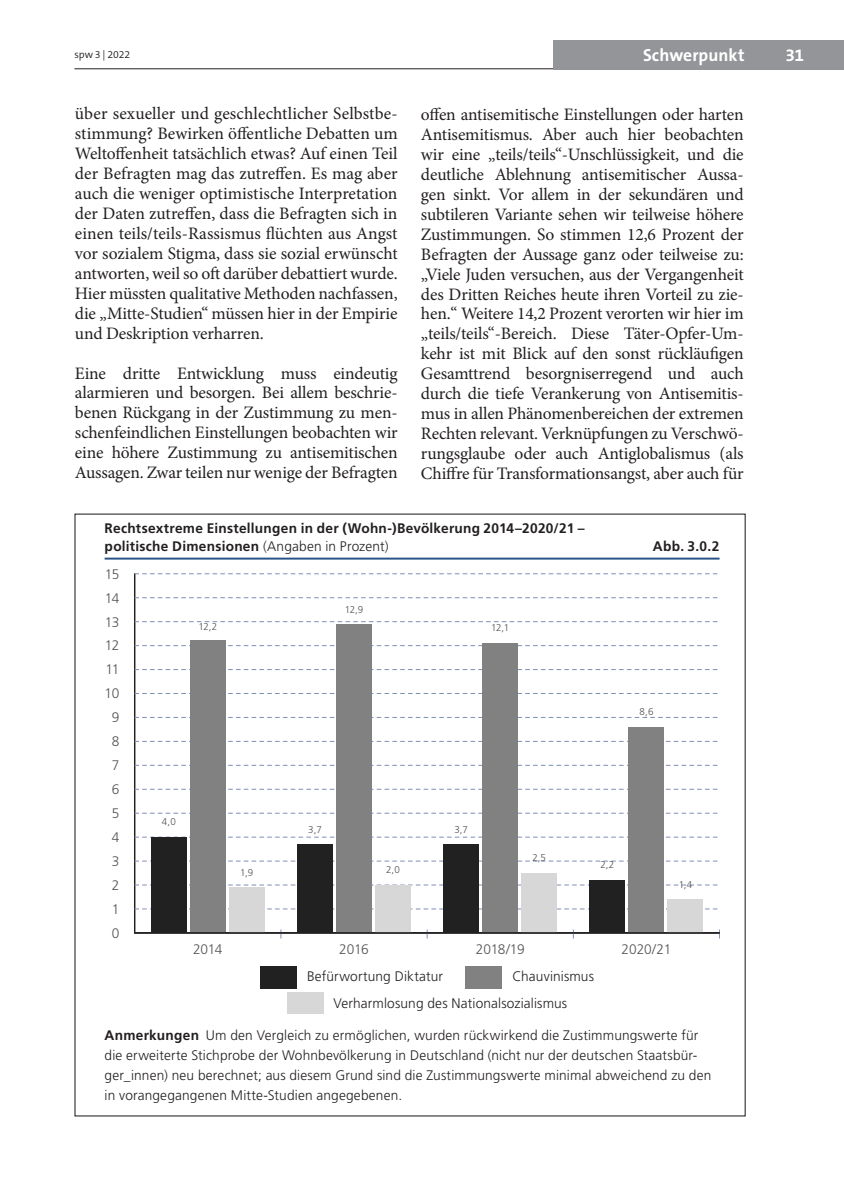
<style>
.page{position:relative;width:844px;height:1181px;background:#fff}
.page>*{position:absolute;margin:0;border:0;box-sizing:border-box;transform-origin:0 0}
.t1{font:17.5px/19.9px "Minion Pro";letter-spacing:-.01em;color:#231f20;text-align:justify}
.t2{font:700 17.5px "The Sans B7";letter-spacing:.005em;color:#fff}
.t3{font:300 15.75px "Frutiger LT Std";letter-spacing:.01em;color:#231f20}
.t4{font:300 13.83px/19.8px "Frutiger LT Std";letter-spacing:.01em;color:#231f20}
.t5{font:700 13.83px/17.8px "Frutiger LT Std";letter-spacing:.02em;color:#231f20}
.t6{font:300 13.83px "Frutiger LT Std";letter-spacing:-.03em;color:#545456}
.t7{font:300 10.5px "The Sans B4";letter-spacing:-.005em;color:#231f20}
.t8{font:300 9.97px "Frutiger LT Std";color:#545456}
.s1{font-weight:400}
.s2{font-weight:300}
.s3{font-weight:700}
</style>
<div class="page">
<hr style="left:74px;top:68px;width:654px;height:1px;background:#231f20">
<div style="left:553px;top:40px;width:290px;height:29px;background:#939598"></div>
<hr style="left:105px;top:557px;width:614px;height:2px;background:#275389">
<div style="left:260px;top:966px;width:36px;height:22px;background:#212121"></div>
<div style="left:465px;top:966px;width:36px;height:22px;background:#818181"></div>
<div style="left:287px;top:992px;width:36px;height:21px;background:#d7d7d7"></div>
<hr style="left:134px;top:574px;width:1px;height:359px;background:#231f20">
<svg style="left:135px;top:908px;width:583px;height:1px"></svg>
<svg style="left:135px;top:884px;width:583px;height:1px"></svg>
<svg style="left:135px;top:860px;width:583px;height:1px"></svg>
<svg style="left:135px;top:836px;width:583px;height:1px"></svg>
<svg style="left:135px;top:813px;width:583px;height:1px"></svg>
<svg style="left:135px;top:789px;width:583px;height:1px"></svg>
<svg style="left:135px;top:765px;width:583px;height:1px"></svg>
<svg style="left:135px;top:741px;width:583px;height:1px"></svg>
<svg style="left:135px;top:717px;width:583px;height:1px"></svg>
<svg style="left:135px;top:693px;width:583px;height:1px"></svg>
<svg style="left:135px;top:669px;width:583px;height:1px"></svg>
<svg style="left:135px;top:645px;width:583px;height:1px"></svg>
<svg style="left:135px;top:621px;width:583px;height:1px"></svg>
<svg style="left:135px;top:597px;width:583px;height:1px"></svg>
<svg style="left:135px;top:573px;width:583px;height:1px"></svg>
<div style="left:229px;top:887px;width:35px;height:46px;background:#d7d7d7"></div>
<div style="left:375px;top:885px;width:35px;height:48px;background:#d7d7d7"></div>
<div style="left:521px;top:873px;width:35px;height:60px;background:#d7d7d7"></div>
<div style="left:667px;top:899px;width:35px;height:34px;background:#d7d7d7"></div>
<div style="left:190px;top:641px;width:35px;height:292px;background:#818181"></div>
<div style="left:336px;top:624px;width:35px;height:309px;background:#818181"></div>
<div style="left:482px;top:643px;width:35px;height:290px;background:#818181"></div>
<div style="left:628px;top:727px;width:35px;height:206px;background:#818181"></div>
<div style="left:151px;top:837px;width:35px;height:96px;background:#212121"></div>
<div style="left:297px;top:844px;width:35px;height:89px;background:#212121"></div>
<div style="left:443px;top:844px;width:35px;height:89px;background:#212121"></div>
<div style="left:589px;top:880px;width:36px;height:53px;background:#212121"></div>
<hr style="left:135px;top:932px;width:584px;height:1px;background:#231f20">
<p class="t7" style="left:74px;top:49px;width:57px">spw 3 | 2022</p>
<p class="t2" style="left:642px;top:46px;width:103px">Schwerpunkt</p>
<p class="t2" style="left:785px;top:46px;width:20px">31</p>
<p class="t1" style="left:75px;top:104px;width:324px">über sexueller und geschlechtlicher Selbstbe&shy;stimmung? Bewirken öffentliche Debatten um Weltoffenheit tatsächlich etwas? Auf einen Teil der Befragten mag das zutreffen. Es mag aber auch die weniger optimistische Interpretation der Daten zutreffen, dass die Befragten sich in einen teils/teils-Rassismus flüchten aus Angst vor sozialem Stigma, dass sie sozial erwünscht antworten, weil so oft darüber debattiert wurde.<br>Hier müssten qualitative Methoden nachfassen, die „Mitte-Studien“ müssen hier in der Empirie und Deskription verharren.</p>
<p class="t1" style="left:75px;top:363px;width:324px">Eine dritte Entwicklung muss eindeutig alarmieren und besorgen. Bei allem beschrie&shy;benen Rückgang in der Zustimmung zu men&shy;schenfeindlichen Einstellungen beobachten wir eine höhere Zustimmung zu antisemitischen Aussagen. Zwar teilen nur wenige der Befragten</p>
<p class="t1" style="left:421px;top:104px;width:324px">offen antisemitische Einstellungen oder harten Antisemitismus. Aber auch hier beobachten wir eine „teils/teils“-Unschlüssigkeit, und die deutliche Ablehnung antisemitischer Aussa&shy;gen sinkt. Vor allem in der sekundären und subtileren Variante sehen wir teilweise höhere Zustimmungen. So stimmen 12,6 Prozent der Befragten der Aussage ganz oder teilweise zu: „Viele Juden versuchen, aus der Vergangenheit des Dritten Reiches heute ihren Vorteil zu zie&shy;hen.“ Weitere 14,2 Prozent verorten wir hier im „teils/teils“-Bereich. Diese Täter-Opfer-Um&shy;kehr ist mit Blick auf den sonst rückläufigen Gesamttrend besorgniserregend und auch durch die tiefe Verankerung von Antisemitis&shy;mus in allen Phänomenbereichen der extremen Rechten relevant. Verknüpfungen zu Verschwö&shy;rungsglaube oder auch Antiglobalismus (als Chiffre für Transformationsangst, aber auch für</p>
<p class="t3" style="left:139px;top:438px;width:582px"><span class="s1">Die geforderte Mitte |</span> Kap. 3.0: Rechtsextreme Einstellungen in der Mitte 2020/21</p>
<p class="t5" style="left:105px;top:519px;width:481px">Rechtsextreme Einstellungen in der (Wohn-)Bevölkerung 2014–2020/21 – politische Dimensionen <span class="s2">(Angaben in Prozent)</span></p>
<p class="t6" style="left:105px;top:566px;width:16px">15</p>
<p class="t6" style="left:105px;top:590px;width:16px">14</p>
<p class="t6" style="left:105px;top:614px;width:16px">13</p>
<p class="t6" style="left:105px;top:638px;width:16px">12</p>
<p class="t6" style="left:105px;top:662px;width:16px">11</p>
<p class="t6" style="left:105px;top:686px;width:16px">10</p>
<p class="t6" style="left:112px;top:709px;width:9px">9</p>
<p class="t6" style="left:112px;top:733px;width:9px">8</p>
<p class="t6" style="left:112px;top:757px;width:9px">7</p>
<p class="t6" style="left:112px;top:781px;width:9px">6</p>
<p class="t6" style="left:112px;top:805px;width:9px">5</p>
<p class="t6" style="left:112px;top:829px;width:9px">4</p>
<p class="t6" style="left:112px;top:853px;width:9px">3</p>
<p class="t6" style="left:112px;top:877px;width:9px">2</p>
<p class="t6" style="left:112px;top:901px;width:9px">1</p>
<p class="t6" style="left:112px;top:925px;width:9px">0</p>
<p class="t8" style="left:198px;top:620px;width:20px">12,2</p>
<p class="t8" style="left:162px;top:816px;width:15px">4,0</p>
<p class="t8" style="left:240px;top:867px;width:15px">1,9</p>
<p class="t8" style="left:344px;top:603px;width:20px">12,9</p>
<p class="t8" style="left:491px;top:622px;width:19px">12,1</p>
<p class="t8" style="left:308px;top:824px;width:15px">3,7</p>
<p class="t8" style="left:386px;top:864px;width:15px">2,0</p>
<p class="t8" style="left:454px;top:824px;width:15px">3,7</p>
<p class="t8" style="left:532px;top:852px;width:15px">2,5</p>
<p class="t8" style="left:600px;top:859px;width:15px">2,2</p>
<p class="t5" style="left:652px;top:537px;width:68px">Abb. 3.0.2</p>
<p class="t8" style="left:639px;top:706px;width:15px">8,6</p>
<p class="t8" style="left:678px;top:878px;width:15px">1,4</p>
<p class="t6" style="left:193px;top:941px;width:31px">2014</p>
<p class="t6" style="left:339px;top:941px;width:31px">2016</p>
<p class="t6" style="left:475px;top:941px;width:50px">2018/19</p>
<p class="t6" style="left:621px;top:941px;width:51px">2020/21</p>
<p class="t4" style="left:307px;top:966px;width:137px">Befürwortung Diktatur</p>
<p class="t4" style="left:333px;top:963px;width:262px;line-height:26.8px;text-indent:179px">Chauvinismus<br>Verharmlosung des Nationalsozialismus</p>
<p class="t4" style="left:105px;top:1026px;width:608px"><span class="s3">Anmerkungen</span> Um den Vergleich zu ermöglichen, wurden rückwirkend die Zustimmungswerte für die erweiterte Stichprobe der Wohnbevölkerung in Deutschland (nicht nur der deutschen Staatsbür&shy;ger_innen) neu berechnet; aus diesem Grund sind die Zustimmungswerte minimal abweichend zu den in vorangegangenen Mitte-Studien angegebenen.</p>
</div>
